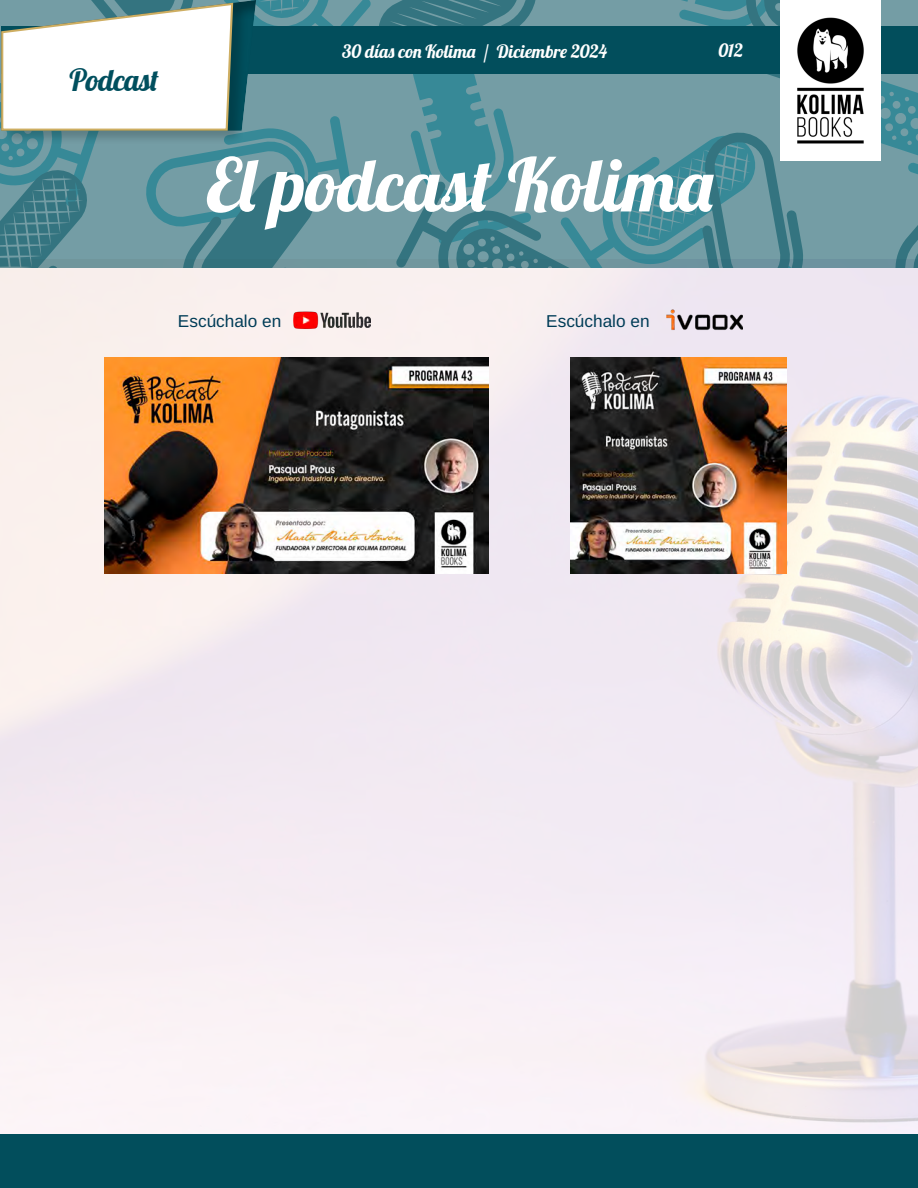
<style>
.page{position:relative;width:918px;height:1188px;background:#fff}
.page>*{position:absolute;margin:0;border:0;box-sizing:border-box;transform-origin:0 0}
.t1{font:73.5px "Lobster";color:#fff}
.t2{font:30px "Lobster";letter-spacing:-.02em;color:#004f5e}
.t3{font:18px "Lobster";color:#fff}
.t4{font:17.25px "Arimo";color:#003c57}
</style>
<div class="page">
<img style="left:0;top:268px;width:918px;height:866px">
<svg style="left:0;top:0;width:918px;height:268px;fill:#749da5"></svg>
<div style="left:1px;top:26px;width:917px;height:48px;background:#024e5c"></div>
<div style="left:1px;top:1px;width:248px;height:144px;background:#000;opacity:.2"></div>
<svg style="left:0;top:0;width:256px;height:132px"></svg>
<img style="left:781px;top:0;width:99px;height:160px">
<div style="left:0;top:1134px;width:918px;height:54px;background:#024e5c"></div>
<img style="left:294px;top:308px;width:76px;height:25px">
<img style="left:666px;top:308px;width:77px;height:25px">
<img style="left:104px;top:357px;width:385px;height:217px">
<img style="left:570px;top:357px;width:216px;height:217px">
<h2 class="t2" style="left:69px;top:61px;width:91px">Podcast</h2>
<p class="t3" style="left:342px;top:40px;width:266px">30 días con Kolima / Diciembre 2024</p>
<p class="t3" style="left:718px;top:39px;width:26px">012</p>
<h1 class="t1" style="left:206px;top:138px;width:510px">El podcast Kolima</h1>
<p class="t4" style="left:178px;top:309px;width:105px">Escúchalo en</p>
<p class="t4" style="left:546px;top:309px;width:105px">Escúchalo en</p>
</div>
